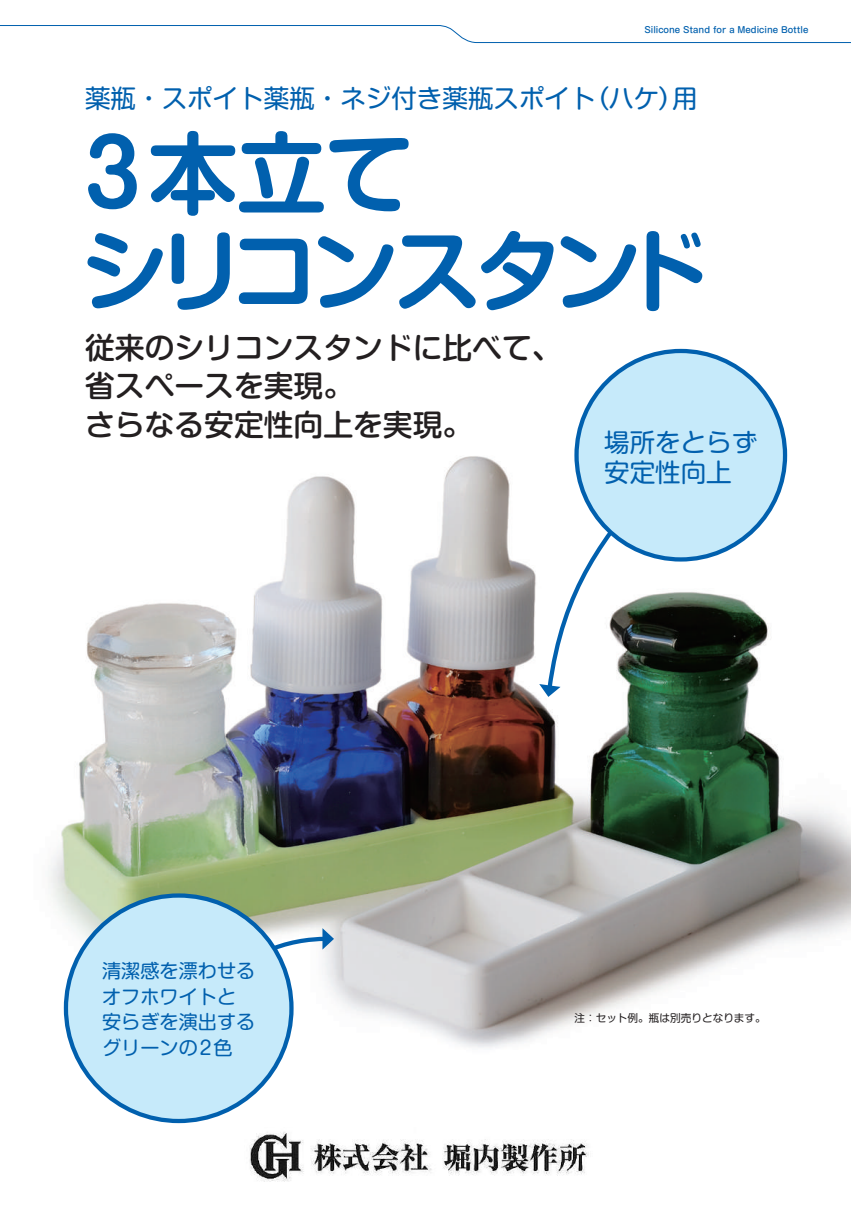
<style>
.page{position:relative;width:851px;height:1221px;background:#fff}
.page>*{position:absolute;margin:0;border:0;box-sizing:border-box;transform-origin:0 0}
.t1{font:700 89.25px/97.8px "Shin M Go Pr 6 N De";letter-spacing:-.095em;color:#0160ae}
.t2{font:500 29.7px/38.2px "Shin M Go Pr 6 N";color:#231f20}
.t3{font:25.5px "Shin M Go Pr 6 N";color:#0160ae}
.t4{font:19.2px/25.5px "Shin M Go Pr 6 N";color:#0160ae}
.t5{font:10.65px "Shin M Go Pr 6 N";color:#231f20}
.t6{font:500 8.55px "Shin M Go Pr 6 N";color:#0160ae}
</style>
<div class="page">
<img style="left:49px;top:370px;width:801px;height:725px">
<svg style="left:259px;top:928px;width:75px;height:89px"></svg>
<svg style="left:539px;top:466px;width:126px;height:231px"></svg>
<div style="left:576px;top:351px;width:208px;height:208px;background:#c6eafa;border-radius:50%"></div>
<div style="left:66px;top:895px;width:225px;height:225px;background:#c6eafa;border-radius:50%"></div>
<img style="left:249px;top:1132px;width:340px;height:50px">
<svg style="left:0;top:25px;width:850px;height:18px"></svg>
<p class="t6" style="left:644px;top:23px;width:165px">Silicone Stand for a Medicine Bottle</p>
<p class="t3" style="left:85px;top:77px;width:512px">薬瓶・スポイト薬瓶・ネジ付き薬瓶スポイト</p>
<h1 class="t1" style="left:79px;top:121px;width:631px">3本立て<br>シリコンスタンド</h1>
<p class="t2" style="left:85px;top:327px;width:478px">従来のシリコンスタンドに比べて、省スペースを実現。</p>
<p class="t3" style="left:604px;top:422px;width:155px">場所をとらず</p>
<p class="t3" style="left:584px;top:77px;width:115px">（ハケ用）</p>
<p class="t2" style="left:85px;top:404px;width:388px">さらなる安定性向上を実現。</p>
<p class="t4" style="left:102px;top:957px;width:155px">清潔感を漂わせるオフホワイトと安らぎを演出するグリーンの2色</p>
<p class="t3" style="left:604px;top:451px;width:129px">安定性向上</p>
<p class="t5" style="left:574px;top:1009px;width:193px">注：セット例。瓶は別売りとなります。</p>
</div>
